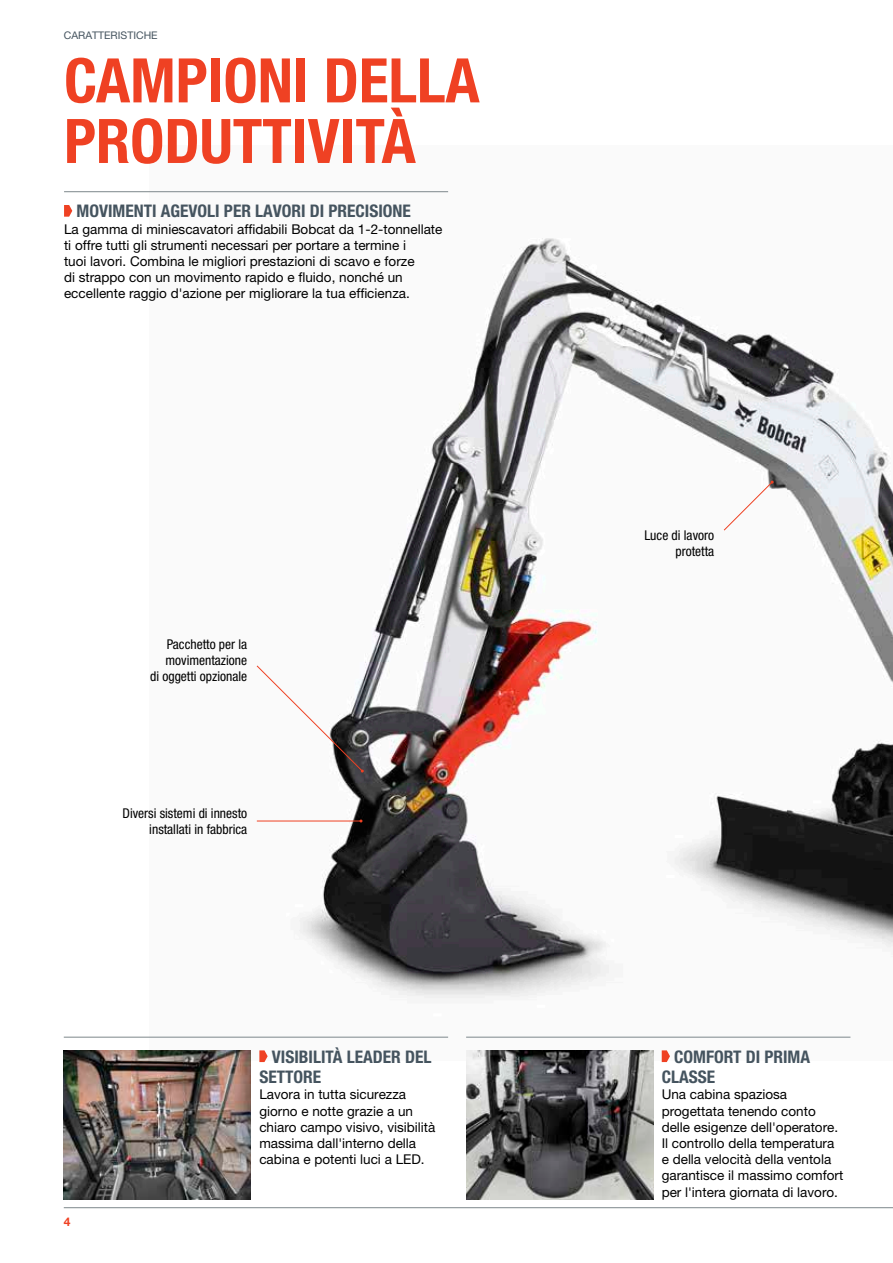
<style>
.page{position:relative;width:893px;height:1263px;background:#fff}
.page>*{position:absolute;margin:0;border:0;box-sizing:border-box;transform-origin:0 0}
.t1{font:700 condensed 61.5px/60.6px "Helvetica Neue LT Pro";color:#ef4123}
.t2{font:700 condensed 17.4px/20.4px "Helvetica Neue LT Pro";color:#45545f}
.t3{font:13.5px/16.2px "Helvetica Neue LT Pro";color:#000}
.t4{font:condensed 13.5px/16.2px "Helvetica Neue LT Pro";color:#000;text-align:right}
.t5{font:700 12px "Helvetica Neue LT Pro";color:#ef4123}
.t6{font:10.5px "Helvetica Neue LT Pro";color:#45545f}
</style>
<div class="page">
<hr style="left:64px;top:1207px;width:829px;height:1px;background:#7d878b">
<img style="left:150px;top:191px;width:743px;height:870px">
<hr style="left:64px;top:1037px;width:384px;height:1px;background:#7d878b">
<hr style="left:466px;top:1037px;width:384px;height:1px;background:#7d878b">
<img style="left:466px;top:1050px;width:187px;height:149px">
<img style="left:64px;top:1050px;width:187px;height:149px">
<svg style="left:662px;top:1050px;width:8px;height:12px"></svg>
<svg style="left:259px;top:1050px;width:9px;height:12px"></svg>
<hr style="left:64px;top:191px;width:384px;height:1px;background:#7d878b">
<svg style="left:64px;top:205px;width:8px;height:12px"></svg>
<svg style="left:256px;top:665px;width:108px;height:108px"></svg>
<hr style="left:257px;top:821px;width:104px;height:1px;background:#ef4123">
<svg style="left:724px;top:480px;width:50px;height:51px"></svg>
<p class="t6" style="left:64px;top:29px;width:95px">CARATTERISTICHE</p>
<h1 class="t1" style="left:64px;top:49px;width:417px">CAMPIONI DELLA<br>PRODUTTIVITÀ</h1>
<p class="t2" style="left:76px;top:201px;width:336px">MOVIMENTI AGEVOLI PER LAVORI DI PRECISIONE</p>
<p class="t3" style="left:64px;top:221px;width:380px">La gamma di miniescavatori affidabili Bobcat da 1-2-tonnellate ti offre tutti gli strumenti necessari per portare a termine i<br>tuoi lavori. Combina le migliori prestazioni di scavo e forze<br>di strappo con un movimento rapido e fluido, nonché un eccellente raggio d'azione per migliorare la tua efficienza.</p>
<p class="t4" style="left:150px;top:636px;width:98px">Pacchetto per la movimentazione<br>di oggetti opzionale</p>
<p class="t4" style="left:122px;top:805px;width:126px">Diversi sistemi di innesto installati in fabbrica</p>
<p class="t5" style="left:64px;top:1214px;width:8px">4</p>
<p class="t2" style="left:259px;top:1046px;width:174px;text-indent:12px">VISIBILITÀ LEADER DEL<br>SETTORE</p>
<p class="t3" style="left:259px;top:1086px;width:178px">Lavora in tutta sicurezza giorno e notte grazie a un chiaro campo visivo, visibilità massima dall'interno della cabina e potenti luci a LED.</p>
<p class="t4" style="left:644px;top:526px;width:71px">Luce di lavoro protetta</p>
<p class="t2" style="left:662px;top:1046px;width:150px;text-indent:12px">COMFORT DI PRIMA<br>CLASSE</p>
<p class="t3" style="left:662px;top:1086px;width:183px">Una cabina spaziosa progettata tenendo conto delle esigenze dell'operatore.<br>Il controllo della temperatura e della velocità della ventola garantisce il massimo comfort per l'intera giornata di lavoro.</p>
</div>
